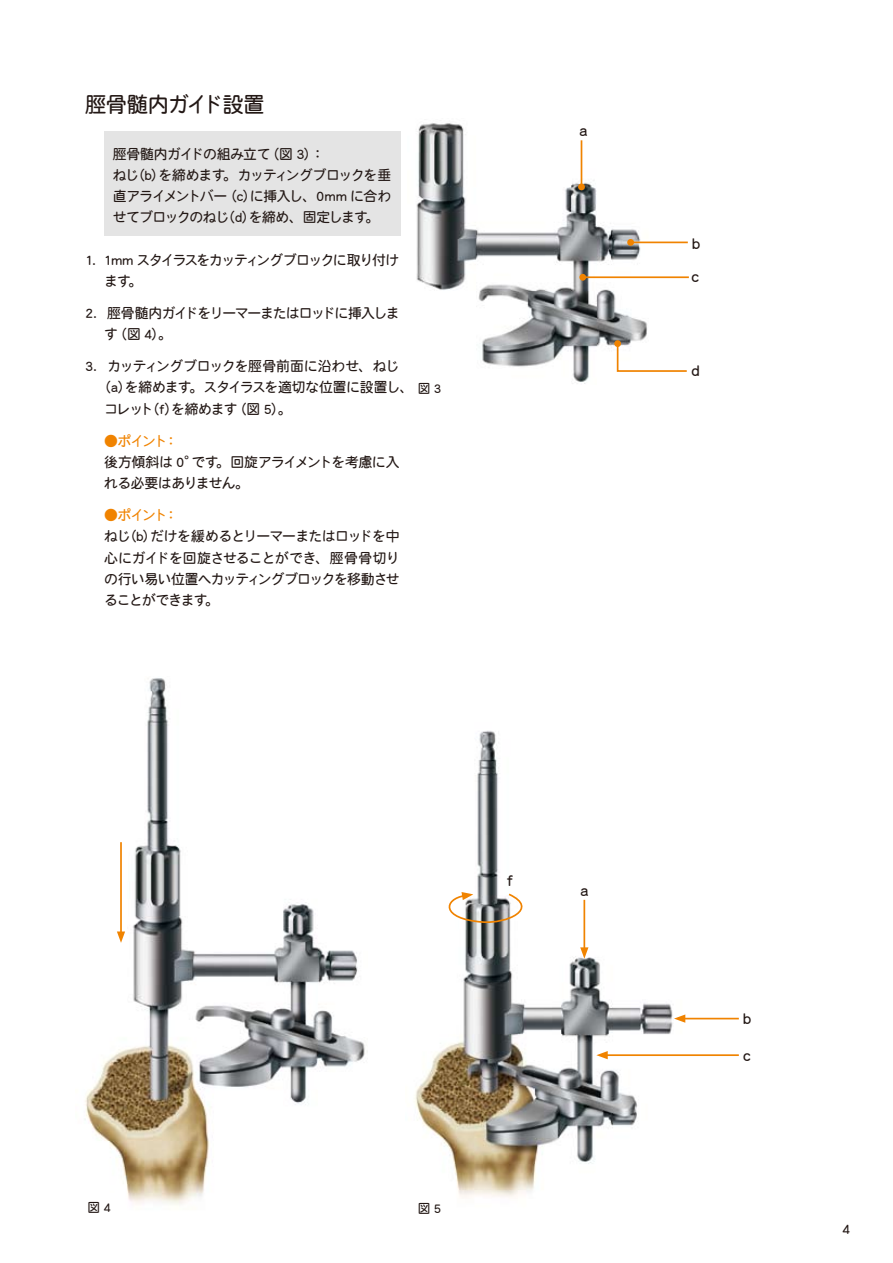
<style>
.page{position:relative;width:893px;height:1263px;background:#fff}
.page>*{position:absolute;margin:0;border:0;box-sizing:border-box;transform-origin:0 0}
.t1{font:21.3px "DFHS Maru Gothic Std W4";letter-spacing:-.045em;color:#231815}
.t2{font:15.9px/33px "DFHS Maru Gothic Std W4";color:#231815}
.t3{font:13.8px/21.3px "DFHS Maru Gothic Std W4";letter-spacing:-.06em;color:#231815}
.t4{font:13.8px/21.3px "DFHS Maru Gothic Std W4";letter-spacing:-.03em;color:#231815}
.t5{font:13.8px/21.3px "DFHS Maru Gothic Std W4";letter-spacing:-.08em;color:#231815}
.t6{font:13.8px/21.3px "DFHS Maru Gothic Std W4";letter-spacing:-.1em;color:#231815}
.t7{font:13.8px "DFHS Maru Gothic Std W4";letter-spacing:-.025em;color:#231815}
.t8{font:13.8px "DFHS Maru Gothic Std W4";letter-spacing:-.02em;color:#231815}
.t9{font:13.8px "DFHS Maru Gothic Std W4";letter-spacing:-.12em;color:#f08300}
.t10{font:12.75px "DFHS Maru Gothic Std W4";color:#231815}
.s1{font-size:12.75px}
</style>
<div class="page">
<img style="left:414px;top:731px;width:288px;height:466px">
<hr style="left:682px;top:1018px;width:57px;height:1px;background:#f08300">
<svg style="left:674px;top:1014px;width:11px;height:9px"></svg>
<hr style="left:605px;top:1054px;width:134px;height:2px;background:#f08300">
<svg style="left:596px;top:1051px;width:12px;height:8px"></svg>
<svg style="left:440px;top:892px;width:100px;height:34px"></svg>
<hr style="left:583px;top:900px;width:2px;height:50px;background:#f08300">
<svg style="left:580px;top:947px;width:8px;height:12px"></svg>
<div style="left:104px;top:131px;width:297px;height:104px;background:#e4e4e4"></div>
<img style="left:416px;top:123px;width:236px;height:261px">
<hr style="left:581px;top:140px;width:1px;height:47px;background:#f08300">
<div style="left:578px;top:183px;width:7px;height:7px;background:#f08300;border-radius:50%"></div>
<hr style="left:631px;top:242px;width:57px;height:1px;background:#f08300">
<div style="left:627px;top:239px;width:7px;height:7px;background:#f08300;border-radius:50%"></div>
<hr style="left:583px;top:276px;width:106px;height:2px;background:#f08300">
<div style="left:579px;top:274px;width:7px;height:7px;background:#f08300;border-radius:50%"></div>
<svg style="left:616px;top:342px;width:71px;height:31px"></svg>
<div style="left:614px;top:340px;width:7px;height:7px;background:#f08300;border-radius:50%"></div>
<img style="left:85px;top:678px;width:283px;height:527px">
<hr style="left:120px;top:842px;width:2px;height:92px;background:#f08300">
<svg style="left:117px;top:931px;width:8px;height:12px"></svg>
<h1 class="t1" style="left:85px;top:93px;width:181px">脛骨髄内ガイド設置</h1>
<p class="t3" style="left:113px;top:143px;width:280px">脛骨髄内ガイドの組み立て（図 3）：<br>ねじ（b）を締めます。カッティングブロックを垂直アライメントバー（c）に挿入し、0mm に合わせてブロックのねじ（d）を締め、固定します。</p>
<p class="t6" style="left:104px;top:249px;width:297px;text-indent:-19px">1. 1mm スタイラスをカッティングブロックに取り付けます。</p>
<p class="t5" style="left:104px;top:302px;width:297px;text-indent:-19px">2. 脛骨髄内ガイドをリーマーまたはロッドに挿入します（図 4）。</p>
<p class="t8" style="left:85px;top:359px;width:316px">3. カッティングブロックを脛骨前面に沿わせ、ねじ</p>
<p class="t3" style="left:104px;top:398px;width:189px">コレット（f）を締めます（図 5）。</p>
<p class="t9" style="left:104px;top:433px;width:75px">●ポイント：</p>
<p class="t4" style="left:104px;top:451px;width:297px">後方傾斜は 0°です。回旋アライメントを考慮に入れる必要はありません。</p>
<p class="t9" style="left:104px;top:508px;width:75px">●ポイント：</p>
<p class="t3" style="left:104px;top:525px;width:297px;text-align:justify">ねじ（b）だけを緩めるとリーマーまたはロッドを中心にガイドを回旋させることができ、脛骨骨切りの行い易い位置へカッティングブロックを移動させることができます。</p>
<p class="t7" style="left:97px;top:380px;width:346px">（a）を締めます。スタイラスを適切な位置に設置し、<span class="s1">図 3</span></p>
<p class="t2" style="left:579px;top:113px;width:10px">a</p>
<p class="t2" style="left:691px;top:226px;width:10px">b c</p>
<p class="t2" style="left:691px;top:354px;width:10px">d</p>
<p class="t2" style="left:507px;top:863px;width:8px">f</p>
<p class="t2" style="left:580px;top:874px;width:10px">a</p>
<p class="t10" style="left:87px;top:1201px;width:25px">図4</p>
<p class="t10" style="left:418px;top:1201px;width:25px">図 5</p>
<p class="t2" style="left:743px;top:1001px;width:10px">b</p>
<p class="t2" style="left:743px;top:1038px;width:9px">c</p>
<p class="t3" style="left:842px;top:1219px;width:10px">4</p>
</div>
